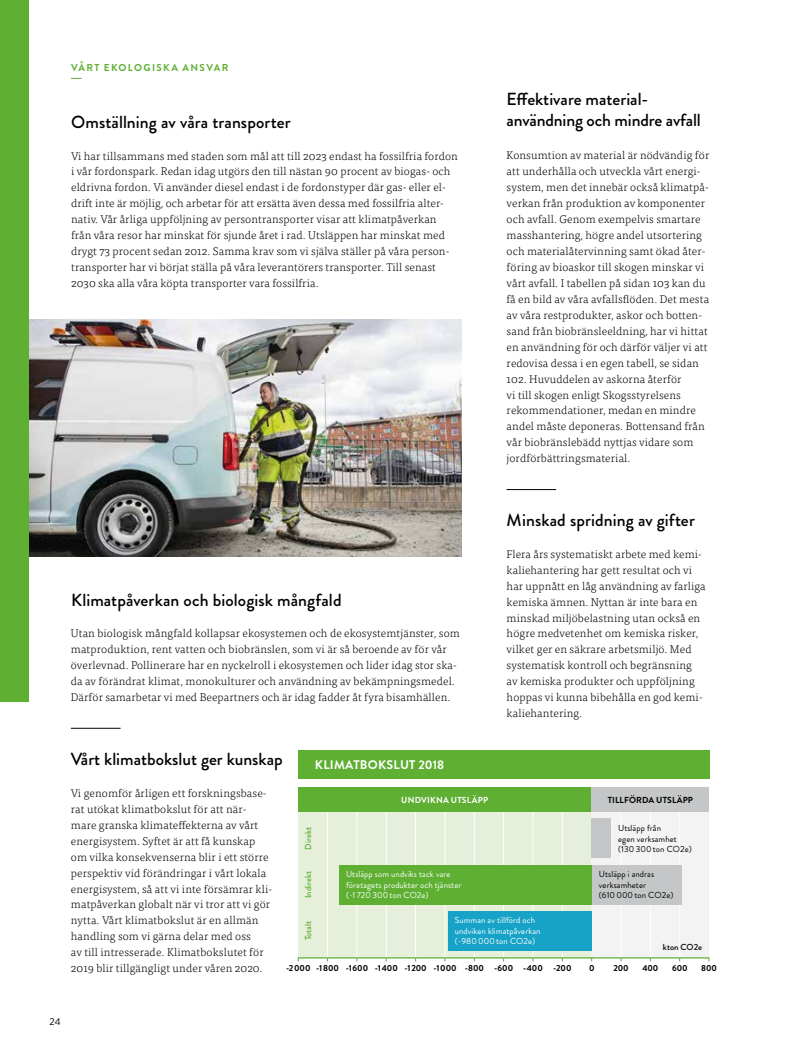
<style>
.page{position:relative;width:798px;height:1053px;background:#fff}
.page>*{position:absolute;margin:0;border:0;box-sizing:border-box;transform-origin:0 0}
.t1{font:500 17.5px/21px "Brandon Grotesque";color:#000}
.t2{font:700 12.5px "Brandon Grotesque";letter-spacing:.02em;color:#fff}
.t3{font:300 11.25px/15.9px "Tisa OT";letter-spacing:.01em;color:#000}
.t4{font:700 10px "Brandon Grotesque";letter-spacing:.135em;color:#5eaf32}
.t5{font:10px "Brandon Grotesque";color:#000}
.t6{font:8.75px/10.5px "Brandon Grotesque";letter-spacing:.01em;color:#fff}
.t7{font:8.75px/10.5px "Brandon Grotesque";letter-spacing:.01em;color:#000}
.t8{font:700 8.75px "Brandon Grotesque";letter-spacing:-.005em;color:#000}
.t9{font:500 8.75px "Brandon Grotesque";color:#5eaf32}
.t10{font:700 8.75px "Brandon Grotesque";letter-spacing:.02em;color:#fff}
.t11{font:500 8.75px "Brandon Grotesque";color:#000}
</style>
<div class="page">
<img style="left:28px;top:319px;width:433px;height:237px">
<div style="left:298px;top:811px;width:293px;height:146px;background:#e5efda"></div>
<div style="left:591px;top:811px;width:118px;height:146px;background:#f3f3f4"></div>
<hr style="left:298px;top:957px;width:411px;height:1px;background:#5eaf32">
<hr style="left:679px;top:811px;width:1px;height:146px;background:#fff">
<hr style="left:650px;top:811px;width:1px;height:146px;background:#fff">
<hr style="left:620px;top:811px;width:1px;height:146px;background:#fff">
<hr style="left:562px;top:811px;width:1px;height:146px;background:#fff">
<hr style="left:532px;top:811px;width:1px;height:146px;background:#fff">
<hr style="left:503px;top:811px;width:1px;height:146px;background:#fff">
<hr style="left:474px;top:811px;width:1px;height:146px;background:#fff">
<hr style="left:444px;top:811px;width:1px;height:146px;background:#fff">
<hr style="left:415px;top:811px;width:1px;height:146px;background:#fff">
<hr style="left:386px;top:811px;width:1px;height:146px;background:#fff">
<hr style="left:356px;top:811px;width:1px;height:146px;background:#fff">
<hr style="left:327px;top:811px;width:1px;height:146px;background:#fff">
<div style="left:298px;top:750px;width:411px;height:29px;background:#5eaf32"></div>
<hr style="left:506px;top:489px;width:50px;height:1px;background:#000">
<hr style="left:71px;top:728px;width:49px;height:1px;background:#000">
<div style="left:298px;top:787px;width:293px;height:24px;background:#5eaf32"></div>
<div style="left:591px;top:787px;width:118px;height:24px;background:#c4c6c7"></div>
<div style="left:591px;top:819px;width:19px;height:38px;background:#c4c6c7"></div>
<div style="left:591px;top:865px;width:90px;height:39px;background:#c4c6c7"></div>
<div style="left:339px;top:865px;width:252px;height:39px;background:#5eaf32"></div>
<div style="left:447px;top:911px;width:144px;height:39px;background:#17a3c7"></div>
<div style="left:0;top:0;width:28px;height:702px;background:#5eaf32"></div>
<p class="t4" style="left:71px;top:60px;width:159px">VÅRT EKOLOGISKA ANSVAR</p>
<h1 class="t1" style="left:71px;top:111px;width:221px">Omställning av våra transporter</h1>
<p class="t3" style="left:71px;top:148px;width:388px">Vi har tillsammans med staden som mål att till 2023 endast ha fossilfria fordon i vår fordonspark. Redan idag utgörs den till nästan 90 procent av biogas- och eldrivna fordon. Vi använder diesel endast i de fordonstyper där gas- eller el&shy;drift inte är möjlig, och arbetar för att ersätta även dessa med fossilfria alter&shy;nativ. Vår årliga uppföljning av persontransporter visar att klimatpåverkan från våra resor har minskat för sjunde året i rad. Utsläppen har minskat med drygt 73 procent sedan 2012. Samma krav som vi själva ställer på våra person&shy;transporter har vi börjat ställa på våra leverantörers transporter. Till senast 2030 ska alla våra köpta transporter vara fossilfria.</p>
<h1 class="t1" style="left:506px;top:89px;width:196px">Effektivare material&shy;användning och mindre avfall</h1>
<p class="t3" style="left:506px;top:148px;width:204px">Konsumtion av material är nödvändig för att underhålla och utveckla vårt energi&shy;system, men det innebär också klimatpå&shy;verkan från produktion av komponenter och avfall. Genom exempelvis smartare masshantering, högre andel utsortering och materialåtervinning samt ökad åter&shy;föring av bioaskor till skogen minskar vi vårt avfall. I tabellen på sidan 103 kan du få en bild av våra avfallsflöden. Det mesta av våra restprodukter, askor och botten&shy;sand från biobränsleeldning, har vi hittat en användning för och därför väljer vi att redovisa dessa i en egen tabell, se sidan 102. Huvuddelen av askorna återför<br>vi till skogen enligt Skogsstyrelsens rekommendationer, medan en mindre andel måste deponeras. Bottensand från vår biobränslebädd nyttjas vidare som jordförbättringsmaterial.</p>
<h1 class="t1" style="left:71px;top:589px;width:272px">Klimatpåverkan och biologisk mångfald</h1>
<p class="t3" style="left:71px;top:625px;width:390px">Utan biologisk mångfald kollapsar ekosystemen och de ekosystemtjänster, som matproduktion, rent vatten och biobränslen, som vi är så beroende av för vår överlevnad. Pollinerare har en nyckelroll i ekosystemen och lider idag stor ska&shy;da av förändrat klimat, monokulturer och användning av bekämpningsmedel.<br>Därför samarbetar vi med Beepartners och är idag fadder åt fyra bisamhällen.</p>
<h1 class="t1" style="left:71px;top:748px;width:213px">Vårt klimatbokslut ger kunskap</h1>
<p class="t2" style="left:315px;top:756px;width:131px">KLIMATBOKSLUT 2018</p>
<h1 class="t1" style="left:506px;top:509px;width:190px">Minskad spridning av gifter</h1>
<p class="t3" style="left:506px;top:546px;width:201px">Flera års systematiskt arbete med kemi&shy;kaliehantering har gett resultat och vi har uppnått en låg användning av farliga kemiska ämnen. Nyttan är inte bara en minskad miljöbelastning utan också en högre medvetenhet om kemiska risker, vilket ger en säkrare arbetsmiljö. Med systematisk kontroll och begränsning av kemiska produkter och uppföljning hoppas vi kunna bibehålla en god kemi&shy;kaliehantering.</p>
<p class="t3" style="left:71px;top:785px;width:203px">Vi genomför årligen ett forskningsbase&shy;rat utökat klimatbokslut för att när&shy;mare granska klimateffekterna av vårt energisystem. Syftet är att få kunskap om vilka konsekvenserna blir i ett större perspektiv vid förändringar i vårt lokala energisystem, så att vi inte försämrar kli&shy;matpåverkan globalt när vi tror att vi gör nytta. Vårt klimatbokslut är en allmän handling som vi gärna delar med oss<br>av till intresserade. Klimatbokslutet för 2019 blir tillgängligt under våren 2020.</p>
<p class="t9" style="left:302px;top:849px;width:24px;rotate:-90deg">Direkt</p>
<p class="t9" style="left:302px;top:898px;width:29px;rotate:-90deg">Indirekt</p>
<p class="t9" style="left:302px;top:940px;width:21px;rotate:-90deg">Totalt</p>
<p class="t10" style="left:401px;top:793px;width:88px">UNDVIKNA UTSLÄPP</p>
<p class="t8" style="left:607px;top:793px;width:87px">TILLFÖRDA UTSLÄPP</p>
<p class="t6" style="left:346px;top:868px;width:117px">Utsläpp som undviks tack vare företagets produkter och tjänster (-1 720300ton CO2e)</p>
<p class="t6" style="left:454px;top:915px;width:87px">Summan av tillförd och undviken klimatpåverkan (-980000ton CO2e)</p>
<p class="t7" style="left:618px;top:822px;width:75px">Utsläpp från<br>egen verksamhet (130300ton CO2e)</p>
<p class="t7" style="left:598px;top:868px;width:76px">Utsläpp i andras verksamheter (610000ton CO2e)</p>
<p class="t11" style="left:662px;top:941px;width:41px">kton CO2e</p>
<p class="t8" style="left:286px;top:962px;width:287px">-2000 -1800 -1600 -1400 -1200 -1000 -800 -600 -400 -200</p>
<p class="t8" style="left:588px;top:962px;width:7px">0</p>
<p class="t8" style="left:613px;top:962px;width:17px">200</p>
<p class="t8" style="left:642px;top:962px;width:18px">400</p>
<p class="t8" style="left:671px;top:962px;width:17px">600</p>
<p class="t8" style="left:701px;top:962px;width:17px">800</p>
<p class="t5" style="left:50px;top:1014px;width:12px">24</p>
</div>
